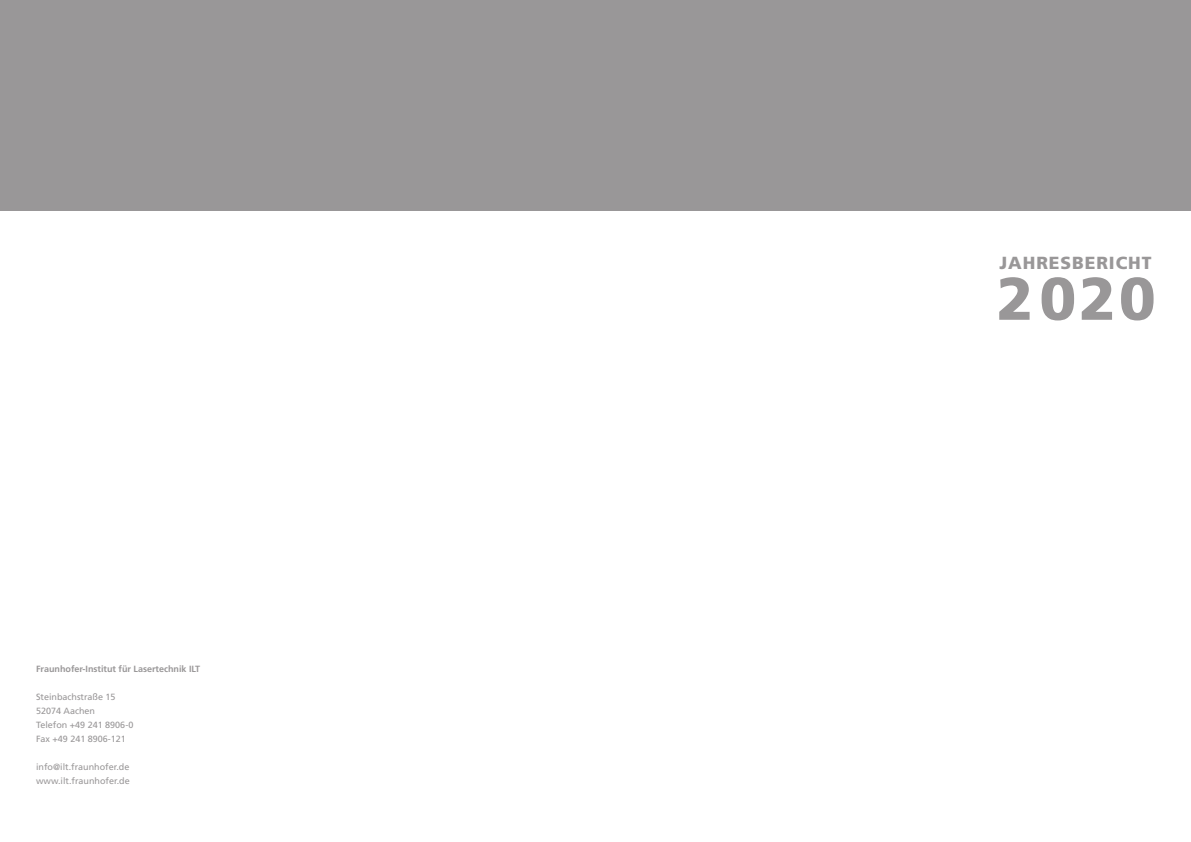
<style>
.page{position:relative;width:1191px;height:842px;background:#fff}
.page>*{position:absolute;margin:0;border:0;box-sizing:border-box;transform-origin:0 0}
.t1{font:900 60px "Frutiger LT Com";color:#999798}
.t2{font:900 17.5px "Frutiger LT Com";letter-spacing:.05em;color:#999798}
.t3{font:9px/14px "Frutiger LT Com";color:#999798}
.t4{font:700 9px "Frutiger LT Com";color:#999798}
</style>
<div class="page">
<div style="left:0;top:0;width:1191px;height:210px;background:#999798"></div>
<p class="t4" style="left:36px;top:664px;width:166px">Fraunhofer-Institut für Lasertechnik ILT</p>
<p class="t3" style="left:36px;top:690px;width:99px">Steinbachstraße 15<br>52074 Aachen<br>Telefon +49 241 8906-0<br>Fax +49 241 8906-121</p>
<p class="t3" style="left:36px;top:760px;width:95px">info@ilt.fraunhofer.de www.ilt.fraunhofer.de</p>
<h2 class="t2" style="left:999px;top:252px;width:153px">JAHRESBERICHT</h2>
<h1 class="t1" style="left:996px;top:263px;width:160px">2020</h1>
</div>
